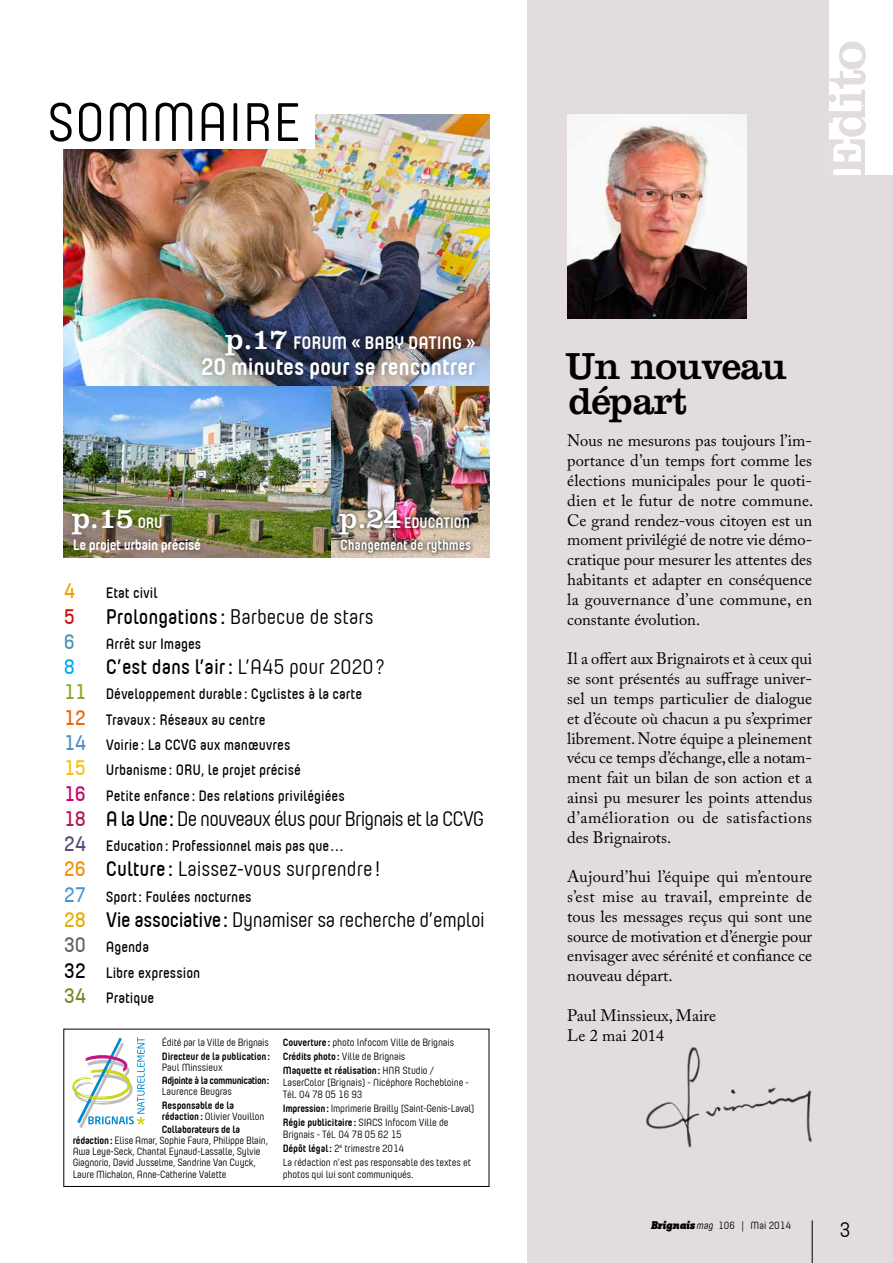
<style>
.page{position:relative;width:893px;height:1263px;background:#fff}
.page>*{position:absolute;margin:0;border:0;box-sizing:border-box;transform-origin:0 0}
.t1{font:54px "Yummo";color:#000}
.t2{font:54px "Clarendon LT Std";letter-spacing:-.025em;color:#e2dbdf}
.t3{font:39px/35.1px "Clarendon LT Std";letter-spacing:-.025em;color:#000}
.t4{font:30px "Clarendon LT Std";color:#fff}
.t5{font:700 24px "Yummo";letter-spacing:-.01em;color:#fff}
.t6{font:21px "Yummo";color:#000}
.t7{font:21px "Yummo";letter-spacing:-.02em;color:#000}
.t8{font:21px "Yummo";letter-spacing:-.04em;color:#000}
.t9{font:600 21px "Yummo";color:#000}
.t10{font:600 21px "Yummo";color:#f59b00}
.t11{font:600 21px "Yummo";color:#cc1012}
.t12{font:600 21px "Yummo";color:#4f93b6}
.t13{font:600 21px "Yummo";color:#00b0eb}
.t14{font:700 18px "Yummo";color:#fff}
.t15{font:16.5px/19.8px "Adobe Caslon Pro";color:#000;text-align:justify}
.t16{font:600 15px/25.3px "Yummo";color:#000}
.t17{font:700 15px/22.2px "Yummo";letter-spacing:-.01em;color:#fff;scale:.95 1}
.t18{font:700 15px "Yummo";letter-spacing:-.01em;color:#fff}
.t19{font:10.5px/14px "Yummo";letter-spacing:-.01em;color:#000}
.t20{font:700 10.5px/11.1px "Yummo";letter-spacing:-.01em;color:#000}
.t21{font:700 10.5px "Yummo";letter-spacing:-.04em;color:#000}
.s1{font-family:"Clarendon LT Std";font-weight:400;font-size:30px}
.s2{font-family:"Yummo";font-weight:700;font-size:15px}
.s3{font-weight:600}
.s4{font-weight:400}
.s5{font-size:21px;color:#88aa23}
.s6{font-size:21px;color:#eb6400}
.s7{font-size:21px;color:#4d8ecb}
.s8{font-size:21px;color:#fcc200}
.s9{font-size:21px;color:#c60071}
.s10{font-weight:600;color:#b71552}
.s11{font-size:21px;color:#554874}
.s12{font-weight:600;color:#f29000}
.s13{font-size:21px;color:#4995d1}
.s14{font-weight:600;color:#e7ac00}
.s15{font-size:21px;color:#61616a}
.s16{font-size:21px}
.s17{font-size:21px;color:#7d842a}
.s18{font-weight:700}
.s19{font-family:"Zine Slab Dis";font-weight:900;font-style:italic;font-size:11.7px}
.s20{font-style:italic}
</style>
<div class="page">
<div style="left:527px;top:0;width:366px;height:1263px;background:#e2dbdf"></div>
<img style="left:567px;top:115px;width:179px;height:204px">
<img style="left:646px;top:1047px;width:167px;height:100px">
<div style="left:63px;top:1029px;width:426px;height:158px;border:1px solid #000"></div>
<div style="left:829px;top:0;width:64px;height:174px;background:#fff"></div>
<svg style="left:72px;top:1037px;width:73px;height:91px"></svg>
<img style="left:64px;top:115px;width:425px;height:272px">
<img style="left:64px;top:387px;width:268px;height:170px">
<img style="left:332px;top:387px;width:157px;height:170px">
<div style="left:194px;top:323px;width:288px;height:63px;background:#000;opacity:.26"></div>
<div style="left:65px;top:501px;width:143px;height:59px;background:#000;opacity:.26"></div>
<img style="left:335px;top:504px;width:140px;height:53px">
<div style="left:47px;top:98px;width:268px;height:51px;background:#fff"></div>
<hr style="left:812px;top:1220px;width:1px;height:43px;background:#000">
<h1 class="t1" style="left:47px;top:84px;width:61px">Sommaire</h1>
<p class="t14" style="left:226px;top:327px;width:251px"><span class="s1">p.17</span> Forum « Baby dating »</p>
<h3 class="t5" style="left:201px;top:345px;width:276px">20 minutes pour se rencontrer</h3>
<h3 class="t4" style="left:72px;top:500px;width:75px">p.15 <span class="s2">ORU</span></h3>
<p class="t18" style="left:73px;top:531px;width:130px">Le projet urbain précisé</p>
<p class="t17" style="left:340px;top:509px;width:140px"><span class="s1">p.24</span> Education<br>Changement de rythmes</p>
<p class="t10" style="left:64px;top:574px;width:13px">4</p>
<p class="t16" style="left:106px;top:579px;width:53px">Etat civil</p>
<p class="t11" style="left:64px;top:599px;width:13px">5</p>
<p class="t6" style="left:106px;top:601px;width:269px"><span class="s3">Prolongations :</span> Barbecue de stars</p>
<p class="t12" style="left:64px;top:625px;width:13px">6</p>
<p class="t16" style="left:106px;top:629px;width:97px">Arrêt sur Images</p>
<p class="t13" style="left:64px;top:650px;width:13px">8</p>
<p class="t9" style="left:106px;top:650px;width:280px">C’est dans l’air: <span class="s4">L’A45 pour 2020?</span></p>
<p class="t16" style="left:64px;top:680px;width:300px"><span class="s5">11</span> Développement durable : Cyclistes à la carte <span class="s6">12</span> Travaux : Réseaux au centre<br><span class="s7">14</span> Voirie : La CCVG aux manœuvres<br><span class="s8">15</span> Urbanisme : ORU, le projet précisé<br><span class="s9">16</span> Petite enfance : Des relations privilégiées</p>
<p class="t8" style="left:64px;top:804px;width:422px"><span class="s10">18</span> <span class="s3">A la Une:</span> De nouveaux élus pour Brignais et la CCVG</p>
<p class="t16" style="left:64px;top:832px;width:282px"><span class="s11">24</span> Education : Professionnel mais pas que…</p>
<p class="t6" style="left:64px;top:854px;width:318px"><span class="s12">26</span> <span class="s3">Culture :</span> Laissez-vous surprendre !</p>
<p class="t16" style="left:64px;top:882px;width:189px"><span class="s13">27</span> Sport: Foulées nocturnes</p>
<p class="t7" style="left:64px;top:905px;width:423px"><span class="s14">28</span> <span class="s3">Vie associative:</span> Dynamiser sa recherche d’emploi</p>
<p class="t16" style="left:64px;top:933px;width:138px"><span class="s15">30</span> Agenda<br><span class="s16">32</span> Libre expression<br><span class="s17">34</span> Pratique</p>
<p class="t19" style="left:162px;top:1035px;width:108px">Édité par la Ville de Brignais</p>
<p class="t20" style="left:162px;top:1049px;width:110px">Directeur de la publication:</p>
<p class="t19" style="left:162px;top:1060px;width:62px">Paul Minssieux</p>
<p class="t21" style="left:162px;top:1071px;width:109px">Adjointe à la communication:</p>
<p class="t19" style="left:162px;top:1084px;width:72px">Laurence Beugras</p>
<p class="t20" style="left:162px;top:1098px;width:104px">Responsable de la rédaction: <span class="s4">Olivier Vouillon</span></p>
<p class="t19" style="left:73px;top:1123px;width:197px;line-height:11.1px;text-indent:89px"><span class="s18">Collaborateurs de la rédaction:</span> Elise Amar, Sophie Faura, Philippe Blain, Awa Leye-Seck, Chantal Eynaud-Lassalle, Sylvie Giagnorio, David Jusselme, Sandrine Van Cuyck, Laure Michalon, Anne-Catherine Valette</p>
<p class="t19" style="left:283px;top:1035px;width:173px"><span class="s18">Couverture:</span> photo Infocom Ville de Brignais<br><span class="s18">Crédits photo:</span> Ville de Brignais<br><span class="s18">Maquette et réalisation:</span> HNR Studio /</p>
<p class="t19" style="left:283px;top:1076px;width:188px;line-height:11.9px">LaserColor (Brignais) - Nicéphore Rochebloine -<br>Tél. 04 78 05 16 93</p>
<p class="t19" style="left:283px;top:1101px;width:193px"><span class="s18">Impression:</span> Imprimerie Brailly (Saint-Genis-Laval)<br><span class="s18">Régie publicitaire:</span> SIACS Infocom Ville de</p>
<p class="t19" style="left:283px;top:1126px;width:190px">Brignais - Tél. 04 78 05 62 15<br><span class="s18">Dépôt légal:</span> 2<sup>e</sup> trimestre 2014<br>La rédaction n’est pas responsable des textes et</p>
<p class="t19" style="left:283px;top:1166px;width:132px">photos qui lui sont communiqués.</p>
<h1 class="t2" style="left:815px;top:176px;width:137px;rotate:-90deg">Edito</h1>
<h2 class="t3" style="left:565px;top:348px;width:224px">Un nouveau départ</h2>
<p class="t15" style="left:567px;top:431px;width:248px">Nous ne mesurons pas toujours l’im&shy;portance d’un temps fort comme les élections municipales pour le quoti&shy;dien et le futur de notre commune.<br>Ce grand rendez-vous citoyen est un moment privilégié de notre vie démo&shy;cratique pour mesurer les attentes des habitants et adapter en conséquence la gouvernance d’une commune, en constante évolution.</p>
<p class="t15" style="left:567px;top:649px;width:247px">Il a offert aux Brignairots et à ceux qui se sont présentés au suffrage univer&shy;sel un temps particulier de dialogue et d’écoute où chacun a pu s’exprimer librement. Notre équipe a pleinement vécu ce temps d’échange, elle a notam&shy;ment fait un bilan de son action et a ainsi pu mesurer les points attendus d’amélioration ou de satisfactions des Brignairots.</p>
<p class="t15" style="left:567px;top:866px;width:247px">Aujourd’hui l’équipe qui m’entoure s’est mise au travail, empreinte de tous les messages reçus qui sont une source de motivation et d’énergie pour envisager avec sérénité et confiance ce nouveau départ.</p>
<p class="t15" style="left:567px;top:1005px;width:150px">Paul Minssieux, Maire<br>Le 2 mai 2014</p>
<p class="t19" style="left:651px;top:1218px;width:142px"><span class="s19">Brignais</span><span class="s20">mag</span> 106 | Mai 2014</p>
<p class="t7" style="left:839px;top:1215px;width:13px">3</p>
</div>
